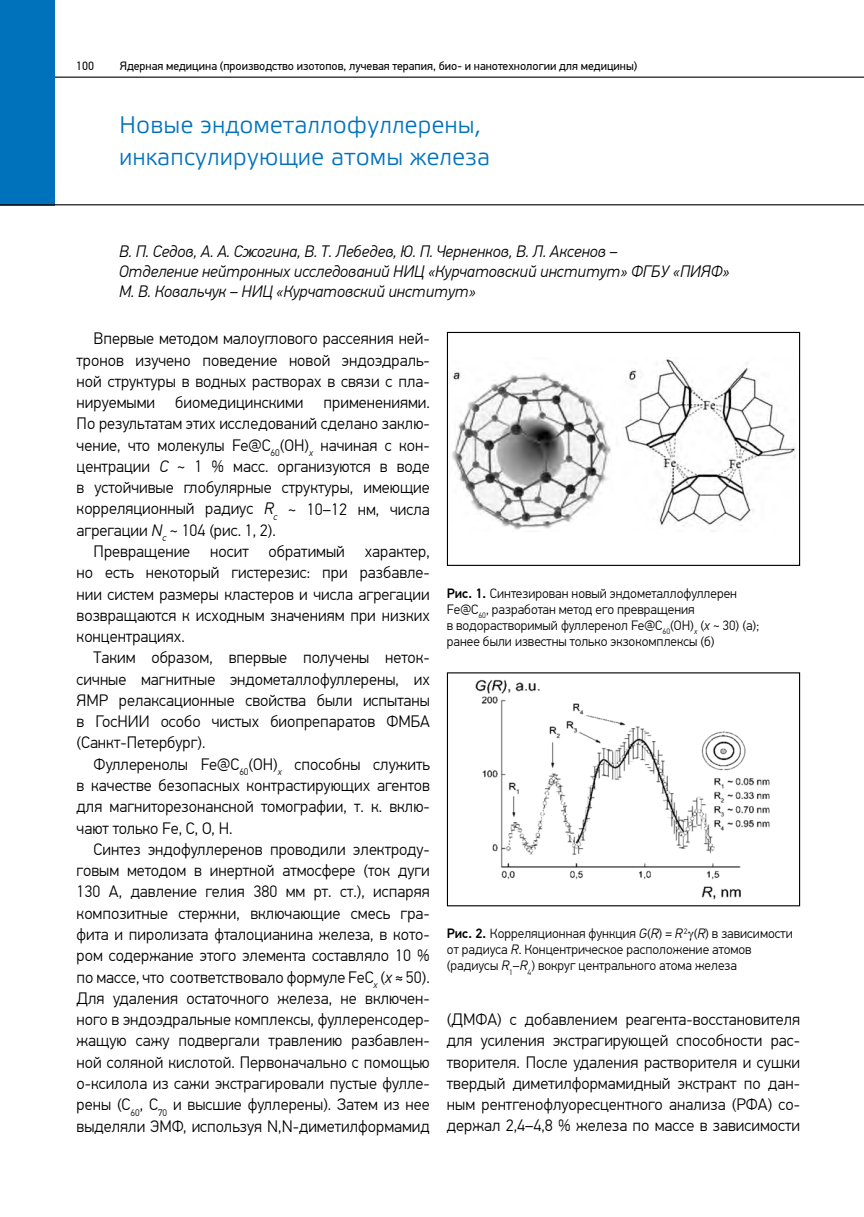
<style>
.page{position:relative;width:864px;height:1217px;background:#fff}
.page>*{position:absolute;margin:0;border:0;box-sizing:border-box;transform-origin:0 0}
.t1{font:24px/32px "Etelka Lig";color:#0072bc}
.t2{font:300 16.5px/21.3px "PF Din Text Pro";color:#000;text-align:justify}
.t3{font:italic 300 16.5px/19.8px "PF Din Text Pro";color:#000}
.t4{font:300 13.5px/16.2px "PF Din Text Pro";color:#000}
.t5{font:12px "PF Din Text Pro";color:#000}
.s1{font-style:italic}
.s2{font-weight:500}
</style>
<div class="page">
<hr style="left:0;top:77px;width:863px;height:1px;background:#000">
<div style="left:0;top:0;width:55px;height:205px;background:#0072bc"></div>
<hr style="left:0;top:204px;width:863px;height:1px;background:#000">
<img style="left:449px;top:359px;width:346px;height:171px">
<div style="left:446px;top:332px;width:353px;height:234px;border:1px solid #000"></div>
<img style="left:475px;top:679px;width:295px;height:221px">
<p class="t5" style="left:76px;top:59px;width:19px">100</p>
<p class="t5" style="left:120px;top:59px;width:519px">Ядерная медицина (производство изотопов, лучевая терапия, био- и нанотехнологии для медицины)</p>
<h1 class="t1" style="left:119px;top:109px;width:372px">Новые эндометаллофуллерены, инкапсулирующие атомы железа</h1>
<p class="t3" style="left:119px;top:242px;width:612px">В. П. Седов, А. А. Сжогина, В. Т. Лебедев, Ю. П. Черненков, В. Л. Аксенов –<br>Отделение нейтронных исследований НИЦ «Курчатовский институт» ФГБУ «ПИЯФ»<br>М. В. Ковальчук – НИЦ «Курчатовский институт»</p>
<p class="t2" style="left:77px;top:328px;width:354px;text-indent:17px">Впервые методом малоуглового рассеяния ней&shy;тронов изучено поведение новой эндоэдраль&shy;ной структуры в водных растворах в связи с пла&shy;нируемыми биомедицинскими применениями.<br>По результатам этих исследований сделано заклю&shy;чение, что молекулы Fe@C<sub>60</sub>(OH)<sub>x</sub> начиная с кон&shy;центрации <span class="s1">С</span> ~ 1 % масс. организуются в воде в устойчивые глобулярные структуры, имеющие корреляционный радиус <span class="s1">R</span><sub>c</sub> ~ 10–12 нм, числа агрегации <span class="s1">N</span><sub>c</sub> ~ 104 (рис. 1, 2).</p>
<p class="t2" style="left:77px;top:541px;width:354px;text-indent:17px">Превращение носит обратимый характер, но есть некоторый гистерезис: при разбавле&shy;нии систем размеры кластеров и числа агрегации возвращаются к исходным значениям при низких концентрациях.</p>
<p class="t2" style="left:77px;top:647px;width:354px;text-indent:17px">Таким образом, впервые получены неток&shy;сичные магнитные эндометаллофуллерены, их ЯМР релаксационные свойства были испытаны в ГосНИИ особо чистых биопрепаратов ФМБА (Санкт-Петербург).</p>
<p class="t2" style="left:77px;top:753px;width:354px;text-indent:17px">Фуллеренолы Fe@C<sub>60</sub>(OH)<sub>x</sub> способны служить в качестве безопасных контрастирующих агентов для магниторезонансной томографии, т. к. вклю&shy;чают только Fe, C, O, H.</p>
<p class="t2" style="left:77px;top:838px;width:354px;text-indent:17px">Синтез эндофуллеренов проводили электроду&shy;говым методом в инертной атмосфере (ток дуги 130 А, давление гелия 380 мм рт. ст.), испаряя композитные стержни, включающие смесь гра&shy;фита и пиролизата фталоцианина железа, в кото&shy;ром содержание этого элемента составляло 10 % по массе, что соответствовало формуле FeC<sub>x</sub> (<span class="s1">х</span> ≈ 50).<br>Для удаления остаточного железа, не включен&shy;ного в эндоэдральные комплексы, фуллеренсодер&shy;жащую сажу подвергали травлению разбавлен&shy;ной соляной кислотой. Первоначально с помощью о-ксилола из сажи экстрагировали пустые фулле&shy;рены (С<sub>60</sub>, С<sub>70</sub> и высшие фуллерены). Затем из нее выделяли ЭМФ, используя N,N-диметилформамид</p>
<p class="t4" style="left:446px;top:585px;width:313px"><span class="s2">Рис. 1.</span> Синтезирован новый эндометаллофуллерен Fe@C<sub>60</sub>, разработан метод его превращения<br>в водорастворимый фуллеренол Fe@C<sub>60</sub>(OH)<sub>x</sub> (<span class="s1">х</span> ~ 30) (а); ранее были известны только экзокомплексы (б)</p>
<p class="t4" style="left:446px;top:925px;width:347px"><span class="s2">Рис. 2.</span> Корреляционная функция <span class="s1">G</span>(<span class="s1">R</span>) = <span class="s1">R</span><sup>2</sup> (<span class="s1">R</span>) в зависимости от радиуса <span class="s1">R</span>. Концентрическое расположение атомов (радиусы <span class="s1">R</span><sub>1</sub>–<span class="s1">R</span><sub>4</sub>) вокруг центрального атома железа</p>
<p class="t2" style="left:446px;top:1008px;width:354px">(ДМФА) с добавлением реагента-восстановителя для усиления экстрагирующей способности рас&shy;творителя. После удаления растворителя и сушки твердый диметилформамидный экстракт по дан&shy;ным рентгенофлуоресцентного анализа (РФА) со&shy;держал 2,4–4,8 % железа по массе в зависимости</p>
</div>
